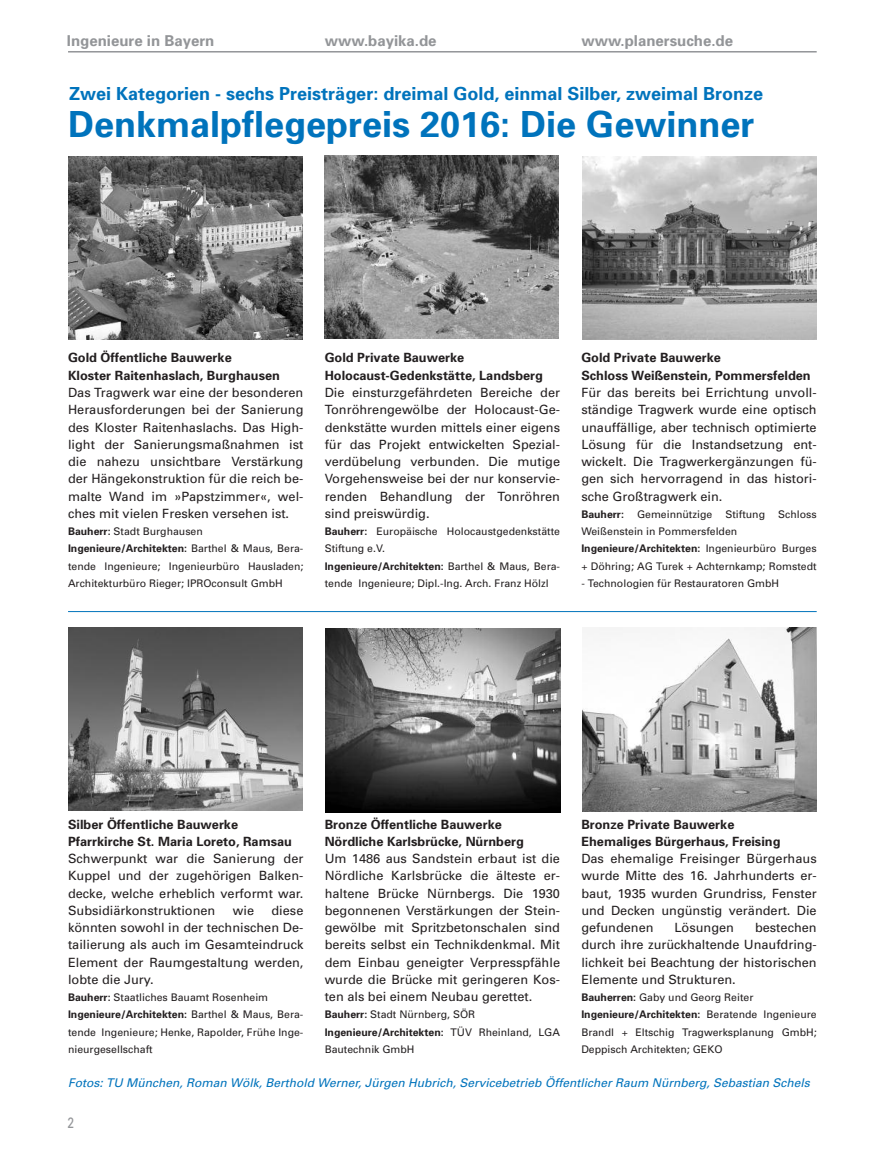
<style>
.page{position:relative;width:872px;height:1170px;background:#fff}
.page>*{position:absolute;margin:0;border:0;box-sizing:border-box;transform-origin:0 0}
.t1{font:700 36px "Univers";color:#0073bc}
.t2{font:700 18px "Univers";color:#0073bc}
.t3{font:700 15px "Univers";color:#939598}
.t4{font:15px "Univers";color:#939598;scale:.8 1}
.t5{font:12.75px/17.2px "Univers";color:#231f20;text-align:justify}
.t6{font:700 12.75px/17.2px "Univers";color:#231f20}
.t7{font:italic 12px "Univers";color:#0073bc}
.t8{font:10.5px/17.2px "Univers";color:#231f20}
.s1{font-weight:700}
</style>
<div class="page">
<hr style="left:68px;top:51px;width:748px;height:2px;background:#939598">
<img style="left:68px;top:156px;width:234px;height:183px">
<img style="left:582px;top:156px;width:234px;height:183px">
<img style="left:68px;top:627px;width:234px;height:183px">
<img style="left:326px;top:628px;width:234px;height:184px">
<img style="left:582px;top:627px;width:234px;height:184px">
<img style="left:325px;top:155px;width:234px;height:183px">
<hr style="left:68px;top:611px;width:748px;height:1px;background:#0073bc">
<p class="t3" style="left:67px;top:35px;width:149px">Ingenieure in Bayern</p>
<p class="t3" style="left:325px;top:35px;width:113px">www.bayika.de</p>
<p class="t3" style="left:581px;top:35px;width:153px">www.planersuche.de</p>
<h2 class="t2" style="left:69px;top:87px;width:695px">Zwei Kategorien - sechs Preisträger: dreimal Gold, einmal Silber, zweimal Bronze</h2>
<h1 class="t1" style="left:68px;top:111px;width:688px">Denkmalpflegepreis 2016: Die Gewinner</h1>
<p class="t6" style="left:68px;top:350px;width:213px">Gold Öffentliche Bauwerke<br>Kloster Raitenhaslach, Burghausen</p>
<p class="t5" style="left:68px;top:385px;width:237px">Das Tragwerk war eine der besonderen Herausforderungen bei der Sanierung des Kloster Raitenhaslachs. Das High&shy;light der Sanierungsmaßnahmen ist die nahezu unsichtbare Verstärkung der Hängekonstruktion für die reich be&shy;malte Wand im »Papstzimmer«, wel&shy;ches mit vielen Fresken versehen ist.</p>
<p class="t8" style="left:68px;top:523px;width:237px"><span class="s1">Bauherr:</span> Stadt Burghausen <span class="s1">Ingenieure/Architekten:</span> Barthel &amp; Maus, Bera&shy;tende Ingenieure; Ingenieurbüro Hausladen; Architekturbüro Rieger; IPROconsult GmbH</p>
<p class="t6" style="left:325px;top:350px;width:220px">Gold Private Bauwerke<br>Holocaust-Gedenkstätte, Landsberg</p>
<p class="t5" style="left:325px;top:385px;width:237px">Die einsturzgefährdeten Bereiche der Tonröhrengewölbe der Holocaust-Ge&shy;denkstätte wurden mittels einer eigens für das Projekt entwickelten Spezial&shy;verdübelung verbunden. Die mutige Vorgehensweise bei der nur konservie&shy;renden Behandlung der Tonröhren sind preiswürdig.</p>
<p class="t8" style="left:325px;top:523px;width:237px"><span class="s1">Bauherr:</span> Europäische Holocaustgedenkstätte Stiftung e.V.<br><span class="s1">Ingenieure/Architekten:</span> Barthel &amp; Maus, Bera&shy;tende Ingenieure; Dipl.-Ing. Arch. Franz Hölzl</p>
<p class="t6" style="left:581px;top:350px;width:231px">Gold Private Bauwerke<br>Schloss Weißenstein, Pommersfelden</p>
<p class="t5" style="left:581px;top:385px;width:237px">Für das bereits bei Errichtung unvoll&shy;ständige Tragwerk wurde eine optisch unauffällige, aber technisch optimierte Lösung für die Instandsetzung ent&shy;wickelt. Die Tragwerkergänzungen fü&shy;gen sich hervorragend in das histori&shy;sche Großtragwerk ein.</p>
<p class="t8" style="left:581px;top:506px;width:237px"><span class="s1">Bauherr:</span> Gemeinnützige Stiftung Schloss Weißenstein in Pommersfelden <span class="s1">Ingenieure/Architekten:</span> Ingenieurbüro Burges + Döhring; AG Turek + Achternkamp; Romstedt</p>
<p class="t8" style="left:581px;top:575px;width:199px">- Technologien für Restauratoren GmbH</p>
<p class="t6" style="left:68px;top:816px;width:225px">Silber Öffentliche Bauwerke<br>Pfarrkirche St. Maria Loreto, Ramsau</p>
<p class="t5" style="left:68px;top:850px;width:237px">Schwerpunkt war die Sanierung der Kuppel und der zugehörigen Balken&shy;decke, welche erheblich verformt war.<br>Subsidiärkonstruktionen</p>
<p class="t6" style="left:325px;top:816px;width:201px">Bronze Öffentliche Bauwerke<br>Nördliche Karlsbrücke, Nürnberg</p>
<p class="t5" style="left:325px;top:850px;width:237px">Um 1486 aus Sandstein erbaut ist die Nördliche Karlsbrücke die älteste er&shy;haltene Brücke Nürnbergs. Die 1930 begonnenen Verstärkungen der Stein&shy;gewölbe mit Spritzbetonschalen sind bereits selbst ein Technikdenkmal. Mit dem Einbau geneigter Verpresspfähle wurde die Brücke mit geringeren Kos&shy;ten als bei einem Neubau gerettet.</p>
<p class="t8" style="left:325px;top:1006px;width:237px"><span class="s1">Bauherr:</span> Stadt Nürnberg, SÖR<br><span class="s1">Ingenieure/Architekten:</span> TÜV Rheinland, LGA<br>Bautechnik GmbH</p>
<p class="t6" style="left:581px;top:816px;width:201px">Bronze Private Bauwerke<br>Ehemaliges Bürgerhaus, Freising</p>
<p class="t5" style="left:581px;top:850px;width:237px">Das ehemalige Freisinger Bürgerhaus wurde Mitte des 16. Jahrhunderts er&shy;baut, 1935 wurden Grundriss, Fenster und Decken ungünstig verändert. Die gefundenen</p>
<p class="t5" style="left:68px;top:902px;width:237px;text-indent:203px">diese könnten sowohl in der technischen De&shy;tailierung als auch im Gesamteindruck Element der Raumgestaltung werden, lobte die Jury.</p>
<p class="t8" style="left:68px;top:989px;width:237px"><span class="s1">Bauherr:</span> Staatliches Bauamt Rosenheim <span class="s1">Ingenieure/Architekten:</span> Barthel &amp; Maus, Bera&shy;tende Ingenieure; Henke, Rapolder, Frühe Inge&shy;nieurgesellschaft</p>
<p class="t5" style="left:233px;top:902px;width:23px">wie</p>
<p class="t5" style="left:581px;top:919px;width:237px;text-indent:174px">bestechen durch ihre zurückhaltende Unaufdring&shy;lichkeit bei Beachtung der historischen Elemente und Strukturen.</p>
<p class="t8" style="left:581px;top:989px;width:237px"><span class="s1">Bauherren:</span> Gaby und Georg Reiter <span class="s1">Ingenieure/Architekten:</span> Beratende Ingenieure Brandl + Eltschig Tragwerksplanung GmbH; Deppisch Architekten; GEKO</p>
<p class="t7" style="left:68px;top:1078px;width:743px">Fotos: TU München, Roman Wölk, Berthold Werner, Jürgen Hubrich, Servicebetrieb Öffentlicher Raum Nürnberg, Sebastian Schels</p>
<p class="t5" style="left:674px;top:919px;width:61px">Lösungen</p>
<p class="t4" style="left:68px;top:1117px;width:10px">2</p>
</div>
